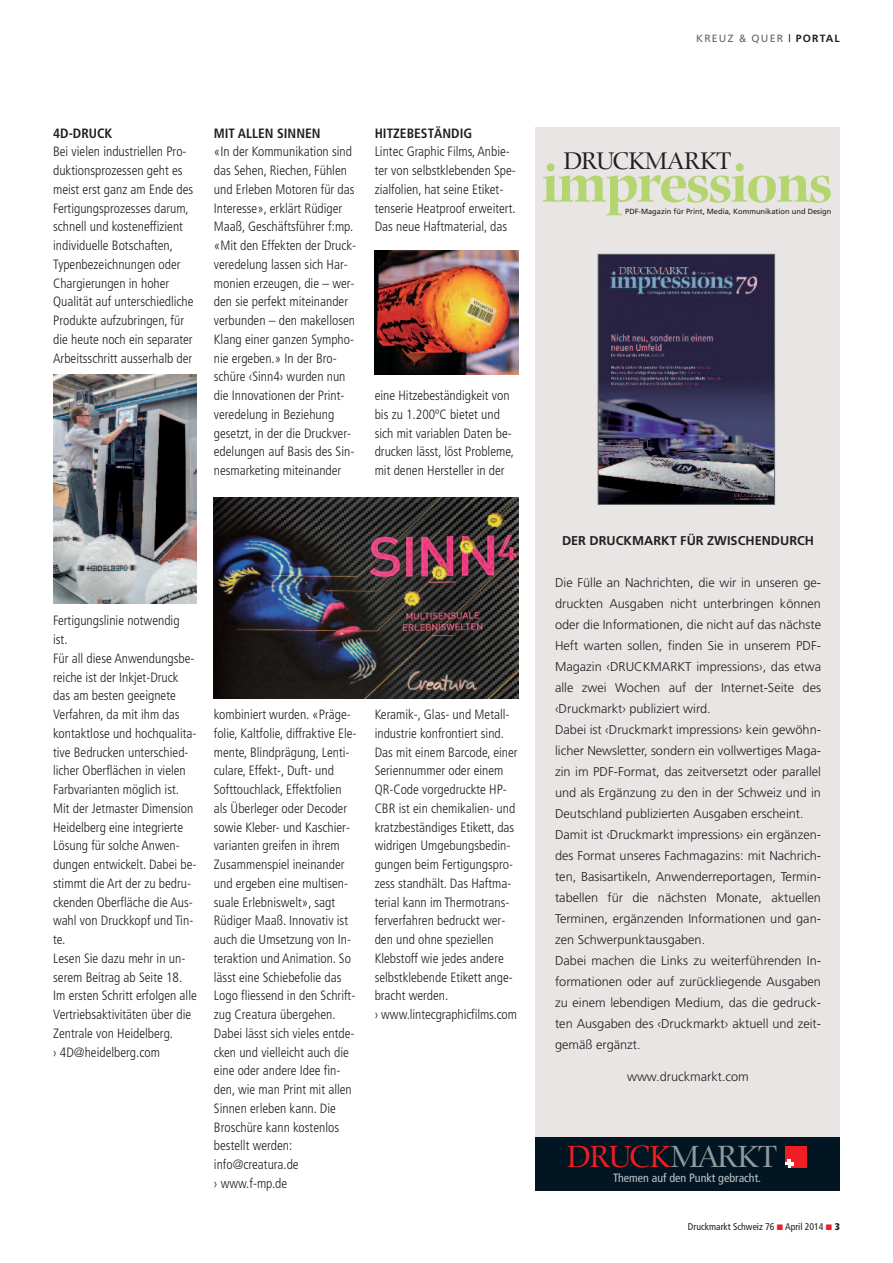
<style>
.page{position:relative;width:893px;height:1263px;background:#fff}
.page>*{position:absolute;margin:0;border:0;box-sizing:border-box;transform-origin:0 0}
.t1{font:700 55.5px "Zapf Renais SB";letter-spacing:-.025em;color:#b4d56f}
.t2{font:31.5px "Zapf Renais SB";letter-spacing:-.05em;color:#ee1e24}
.t3{font:24.75px "Zapf Renais SB";letter-spacing:-.025em;color:#231f20}
.t4{font:300 condensed 13.5px/18.8px "Frutiger";color:#231f20}
.t5{font:700 condensed 13.5px "Frutiger";color:#231f20}
.t6{font:300 12.75px/21px "Frutiger";color:#231f20}
.t7{font:700 12.75px "Frutiger";color:#231f20}
.t8{font:condensed 12px "Frutiger";color:#c1c6c8}
.t9{font:10.5px "Frutiger";letter-spacing:.11em;color:#60696a}
.t10{font:condensed 9.75px "Frutiger";color:#231f20}
.t11{font:7.5px "Frutiger";color:#231f20}
.s1{color:#231f20}
.s2{font-weight:700;color:#231f20}
.s3{color:#90999c}
.s4{font-weight:900}
</style>
<div class="page">
<img style="left:375px;top:250px;width:143px;height:124px">
<img style="left:214px;top:497px;width:304px;height:201px">
<img style="left:53px;top:374px;width:144px;height:230px">
<div style="left:535px;top:128px;width:305px;height:1063px;background:#e9e5e4"></div>
<div style="left:535px;top:1137px;width:305px;height:54px;background:#011622"></div>
<img style="left:600px;top:256px;width:173px;height:247px">
<div style="left:598px;top:254px;width:177px;height:251px;border:1px solid #60696a"></div>
<div style="left:785px;top:1146px;width:22px;height:22px;background:#ee1e24"></div>
<svg style="left:785px;top:1160px;width:9px;height:8px"></svg>
<p class="t9" style="left:696px;top:34px;width:145px">KREUZ &amp; QUER <span class="s1">|</span> <span class="s2">PORTAL</span></p>
<p class="t5" style="left:53px;top:128px;width:61px">4D-DRUCK</p>
<p class="t4" style="left:53px;top:143px;width:142px">Bei vielen industriellen Pro&shy;duktionsprozessen geht es meist erst ganz am Ende des<br>Fertigungsprozesses darum, schnell und kosteneffizient individuelle Botschaften,<br>Typenbezeichnungen oder<br>Chargierungen in hoher<br>Qualität auf unterschiedliche<br>Produkte aufzubringen, für die heute noch ein separater<br>Arbeitsschritt ausserhalb der</p>
<p class="t5" style="left:214px;top:128px;width:108px">MIT ALLEN SINNEN</p>
<p class="t4" style="left:214px;top:143px;width:144px">«In der Kommunikation sind das Sehen, Riechen, Fühlen und Erleben Motoren für das<br>Interesse», erklärt Rüdiger<br>Maaß, Geschäftsführer f:mp. «Mit den Effekten der Druck&shy;veredelung lassen sich Har&shy;monien erzeugen, die – wer&shy;den sie perfekt miteinander verbunden – den makellosen<br>Klang einer ganzen Sympho&shy;nie ergeben.» In der Bro&shy;schüre ‹Sinn4› wurden nun die Innovationen der Print&shy;veredelung in Beziehung gesetzt, in der die Druckver&shy;edelungen auf Basis des Sin&shy;nesmarketing miteinander</p>
<p class="t5" style="left:375px;top:128px;width:99px">HITZEBESTÄNDIG</p>
<p class="t4" style="left:375px;top:143px;width:143px">Lintec Graphic Films, Anbie&shy;ter von selbstklebenden Spe&shy;zialfolien, hat seine Etiket&shy;tenserie Heatproof erweitert.<br>Das neue Haftmaterial, das</p>
<p class="t4" style="left:375px;top:387px;width:141px">eine Hitzebeständigkeit von bis zu 1.200ºC bietet und sich mit variablen Daten be&shy;drucken lässt, löst Probleme, mit denen Hersteller in der</p>
<p class="t4" style="left:53px;top:612px;width:145px">Fertigungslinie notwendig ist.<br>Für all diese Anwendungsbe&shy;reiche ist der Inkjet-Druck das am besten geeignete<br>Verfahren, da mit ihm das kontaktlose und hochqualita&shy;tive Bedrucken unterschied&shy;licher Oberflächen in vielen<br>Farbvarianten möglich ist.<br>Mit der Jetmaster Dimension<br>Heidelberg eine integrierte<br>Lösung für solche Anwen&shy;dungen entwickelt. Dabei be&shy;stimmt die Art der zu bedru&shy;ckenden Oberfläche die Aus&shy;wahl von Druckkopf und Tin&shy;te.<br>Lesen Sie dazu mehr in un&shy;serem Beitrag ab Seite 18.<br>Im ersten Schritt erfolgen alle<br>Vertriebsaktivitäten über die<br>Zentrale von Heidelberg.<br>› 4D@heidelberg.com</p>
<p class="t4" style="left:214px;top:706px;width:144px">kombiniert wurden. «Präge&shy;folie, Kaltfolie, diffraktive Ele&shy;mente, Blindprägung, Lenti&shy;culare, Effekt-, Duft- und<br>Softtouchlack, Effektfolien als Überleger oder Decoder sowie Kleber- und Kaschier&shy;varianten greifen in ihrem<br>Zusammenspiel ineinander und ergeben eine multisen&shy;suale Erlebniswelt», sagt<br>Rüdiger Maaß. Innovativ ist auch die Umsetzung von In&shy;teraktion und Animation. So lässt eine Schiebefolie das<br>Logo fliessend in den Schrift&shy;zug Creatura übergehen.<br>Dabei lässt sich vieles entde&shy;cken und vielleicht auch die eine oder andere Idee fin&shy;den, wie man Print mit allen<br>Sinnen erleben kann. Die<br>Broschüre kann kostenlos bestellt werden: info@creatura.de<br>› www.f-mp.de</p>
<p class="t4" style="left:375px;top:706px;width:144px">Keramik-, Glas- und Metall&shy;industrie konfrontiert sind.<br>Das mit einem Barcode, einer<br>Seriennummer oder einem<br>QR-Code vorgedruckte HP-<br>CBR ist ein chemikalien- und kratzbeständiges Etikett, das widrigen Umgebungsbedin&shy;gungen beim Fertigungspro&shy;zess standhält. Das Haftma&shy;terial kann im Thermotrans&shy;ferverfahren bedruckt wer&shy;den und ohne speziellen<br>Klebstoff wie jedes andere selbstklebende Etikett ange&shy;bracht werden.<br>› www.lintecgraphicfilms.com</p>
<h3 class="t3" style="left:563px;top:146px;width:169px">DRUCKMARKT</h3>
<p class="t11" style="left:625px;top:209px;width:208px">PDF-Magazin für Print, Media, Kommunikation und Design</p>
<h1 class="t1" style="left:542px;top:150px;width:292px">impressions</h1>
<p class="t7" style="left:562px;top:536px;width:254px">DER DRUCKMARKT FÜR ZWISCHENDURCH</p>
<p class="t6" style="left:555px;top:573px;width:267px">Die Fülle an Nachrichten, die wir in unseren ge&shy;druckten Ausgaben nicht unterbringen können oder die Informationen, die nicht auf das nächste Heft warten sollen, finden Sie in unserem PDF-Magazin ‹DRUCKMARKT impressions›, das etwa alle zwei Wochen auf der Internet-Seite des ‹Druckmarkt› publiziert wird.<br>Dabei ist ‹Druckmarkt impressions› kein gewöhn&shy;licher Newsletter, sondern ein vollwertiges Maga&shy;zin im PDF-Format, das zeitversetzt oder parallel und als Ergänzung zu den in der Schweiz und in Deutschland publizierten Ausgaben erscheint.<br>Damit ist ‹Druckmarkt impressions› ein ergänzen&shy;des Format unseres Fachmagazins: mit Nachrich&shy;ten, Basisartikeln, Anwenderreportagen, Termin&shy;tabellen für die nächsten Monate, aktuellen Terminen, ergänzenden Informationen und gan&shy;zen Schwerpunktausgaben.<br>Dabei machen die Links zu weiterführenden In&shy;formationen oder auf zurückliegende Ausgaben zu einem lebendigen Medium, das die gedruck&shy;ten Ausgaben des ‹Druckmarkt› aktuell und zeit&shy;gemäß ergänzt.</p>
<p class="t6" style="left:627px;top:1067px;width:123px">www.druckmarkt.com</p>
<h2 class="t2" style="left:567px;top:1138px;width:212px">DRUCK<span class="s3">MARKT</span></h2>
<p class="t8" style="left:613px;top:1173px;width:149px">Themen auf den Punkt gebracht.</p>
<p class="t10" style="left:688px;top:1222px;width:153px">Druckmarkt Schweiz 76 April 2014 <span class="s4">3</span></p>
</div>
